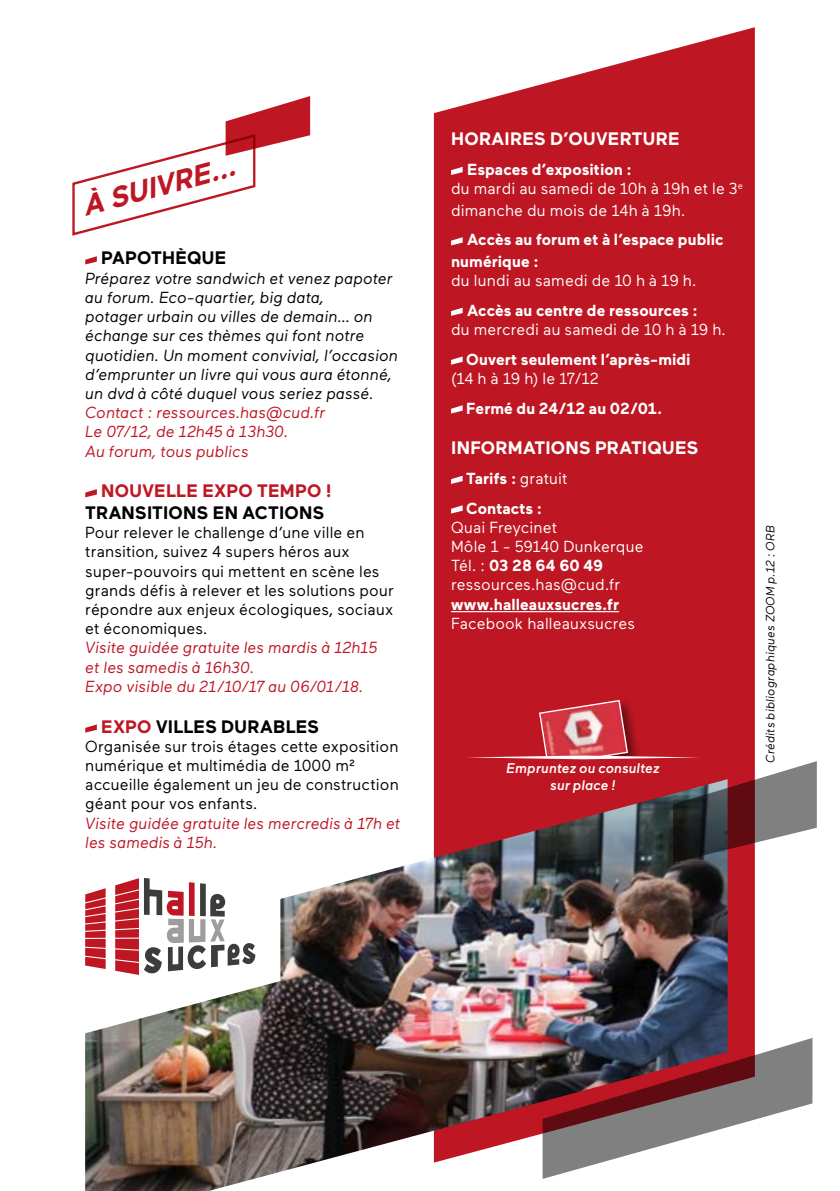
<style>
.page{position:relative;width:840px;height:1191px;background:#fff}
.page>*{position:absolute;margin:0;border:0;box-sizing:border-box;transform-origin:0 0}
.t1{font:italic 700 28.8px "Maax";color:#be1622}
.t2{font:700 18px "Maax";letter-spacing:.015em;color:#000}
.t3{font:700 18px "Maax";letter-spacing:.015em;color:#fff}
.t4{font:700 18px "Maax";letter-spacing:.015em;color:#be1622}
.t5{font:16px/19.2px "Maax";letter-spacing:.01em;color:#000}
.t6{font:16px/19.2px "Maax";letter-spacing:.01em;color:#fff}
.t7{font:italic 16px/19.2px "Maax";letter-spacing:.005em;color:#000}
.t8{font:italic 16px/19.2px "Maax";letter-spacing:.005em;color:#be1622}
.t9{font:700 16px/21.6px "Maax";letter-spacing:.005em;color:#fff}
.t10{font:italic 500 14px/16.8px "Maax";letter-spacing:.01em;color:#fff;text-align:center}
.t11{font:italic 12px "Maax";letter-spacing:.015em;color:#000}
.s1{color:#be1622}
.s2{font-weight:700}
.s3{font-weight:400}
</style>
<div class="page">
<div style="left:433px;top:27px;width:321px;height:1010px;background:#be1622"></div>
<svg style="left:72px;top:96px;width:238px;height:140px"></svg>
<hr style="left:451px;top:611px;width:167px;height:1px;background:#fff">
<svg style="left:451px;top:167px;width:11px;height:8px"></svg>
<svg style="left:451px;top:237px;width:11px;height:8px"></svg>
<svg style="left:451px;top:308px;width:11px;height:8px"></svg>
<svg style="left:451px;top:356px;width:11px;height:9px"></svg>
<svg style="left:451px;top:405px;width:11px;height:8px"></svg>
<svg style="left:451px;top:476px;width:11px;height:8px"></svg>
<svg style="left:451px;top:505px;width:11px;height:8px"></svg>
<img style="left:85px;top:779px;width:642px;height:412px">
<svg style="left:85px;top:827px;width:195px;height:213px"></svg>
<svg style="left:85px;top:888px;width:21px;height:81px;background:#ca424c"></svg>
<svg style="left:115px;top:878px;width:140px;height:97px"></svg>
<svg style="left:542px;top:1037px;width:270px;height:141px"></svg>
<svg style="left:85px;top:256px;width:12px;height:8px"></svg>
<svg style="left:85px;top:489px;width:12px;height:8px"></svg>
<svg style="left:85px;top:724px;width:12px;height:8px"></svg>
<svg style="left:465px;top:699px;width:351px;height:163px;background:#a54951"></svg>
<h1 class="t1" style="left:79px;top:191px;width:159px;rotate:-15deg">À SUIVRE...</h1>
<p class="t2" style="left:101px;top:248px;width:127px">PAPOTHÈQUE</p>
<p class="t7" style="left:85px;top:269px;width:314px">Préparez votre sandwich et venez papoter au forum. Eco-quartier, big data,<br>potager urbain ou villes de demain… on échange sur ces thèmes qui font notre quotidien. Un moment convivial, l’occasion d’emprunter un livre qui vous aura étonné, un dvd à côté duquel vous seriez passé.</p>
<p class="t8" style="left:85px;top:403px;width:241px">Contact : ressources.has@cud.fr<br>Le 07/12, de 12h45 à 13h30.<br>Au forum, tous publics</p>
<p class="t4" style="left:101px;top:481px;width:232px">NOUVELLE EXPO TEMPO !</p>
<p class="t2" style="left:85px;top:503px;width:240px">TRANSITIONS EN ACTIONS</p>
<p class="t5" style="left:85px;top:523px;width:310px">Pour relever le challenge d’une ville en transition, suivez 4 supers héros aux super-pouvoirs qui mettent en scène les grands défis à relever et les solutions pour répondre aux enjeux écologiques, sociaux et économiques.</p>
<p class="t8" style="left:85px;top:638px;width:293px">Visite guidée gratuite les mardis à 12h15 et les samedis à 16h30.<br>Expo visible du 21/10/17 au 06/01/18.</p>
<p class="t2" style="left:101px;top:716px;width:219px"><span class="s1">EXPO</span> VILLES DURABLES</p>
<p class="t5" style="left:85px;top:737px;width:315px">Organisée sur trois étages cette exposition numérique et multimédia de 1000 m² accueille également un jeu de construction géant pour vos enfants.</p>
<p class="t8" style="left:85px;top:813px;width:316px">Visite guidée gratuite les mercredis à 17h et les samedis à 15h.</p>
<p class="t3" style="left:451px;top:129px;width:230px">HORAIRES D’OUVERTURE</p>
<p class="t6" style="left:451px;top:160px;width:293px;text-indent:16px"><span class="s2">Espaces d’exposition :<br></span>du mardi au samedi de 10h à 19h et le 3<sup>e</sup></p>
<p class="t6" style="left:451px;top:201px;width:236px">dimanche du mois de 14h à 19h.</p>
<p class="t9" style="left:451px;top:229px;width:274px;text-indent:16px">Accès au forum et à l’espace public numérique :</p>
<p class="t6" style="left:451px;top:271px;width:247px">du lundi au samedi de 10 h à 19 h.</p>
<p class="t9" style="left:467px;top:300px;width:232px">Accès au centre de ressources :</p>
<p class="t6" style="left:451px;top:320px;width:276px">du mercredi au samedi de 10 h à 19 h.</p>
<p class="t9" style="left:466px;top:348px;width:226px">Ouvert seulement l’après-midi</p>
<p class="t6" style="left:451px;top:369px;width:149px">(14 h à 19 h) le 17/12</p>
<p class="t9" style="left:466px;top:397px;width:198px">Fermé du 24/12 au 02/01.</p>
<p class="t3" style="left:451px;top:438px;width:249px">INFORMATIONS PRATIQUES</p>
<p class="t9" style="left:466px;top:464px;width:103px;line-height:29.6px">Tarifs : <span class="s3">gratuit<br></span>Contacts :</p>
<p class="t6" style="left:451px;top:518px;width:194px">Quai Freycinet<br>Môle 1 - 59140 Dunkerque<br>Tél. : <span class="s2">03 28 64 60 49 </span>ressources.has@cud.fr</p>
<p class="t9" style="left:451px;top:593px;width:169px">www.halleauxsucres.fr</p>
<p class="t6" style="left:451px;top:614px;width:185px">Facebook halleauxsucres</p>
<p class="t10" style="left:506px;top:759px;width:155px">Empruntez ou consultez sur place !</p>
<p class="t11" style="left:763px;top:763px;width:239px;rotate:-90deg">Crédits bibliographiques ZOOM p.12 : ORB</p>
</div>
